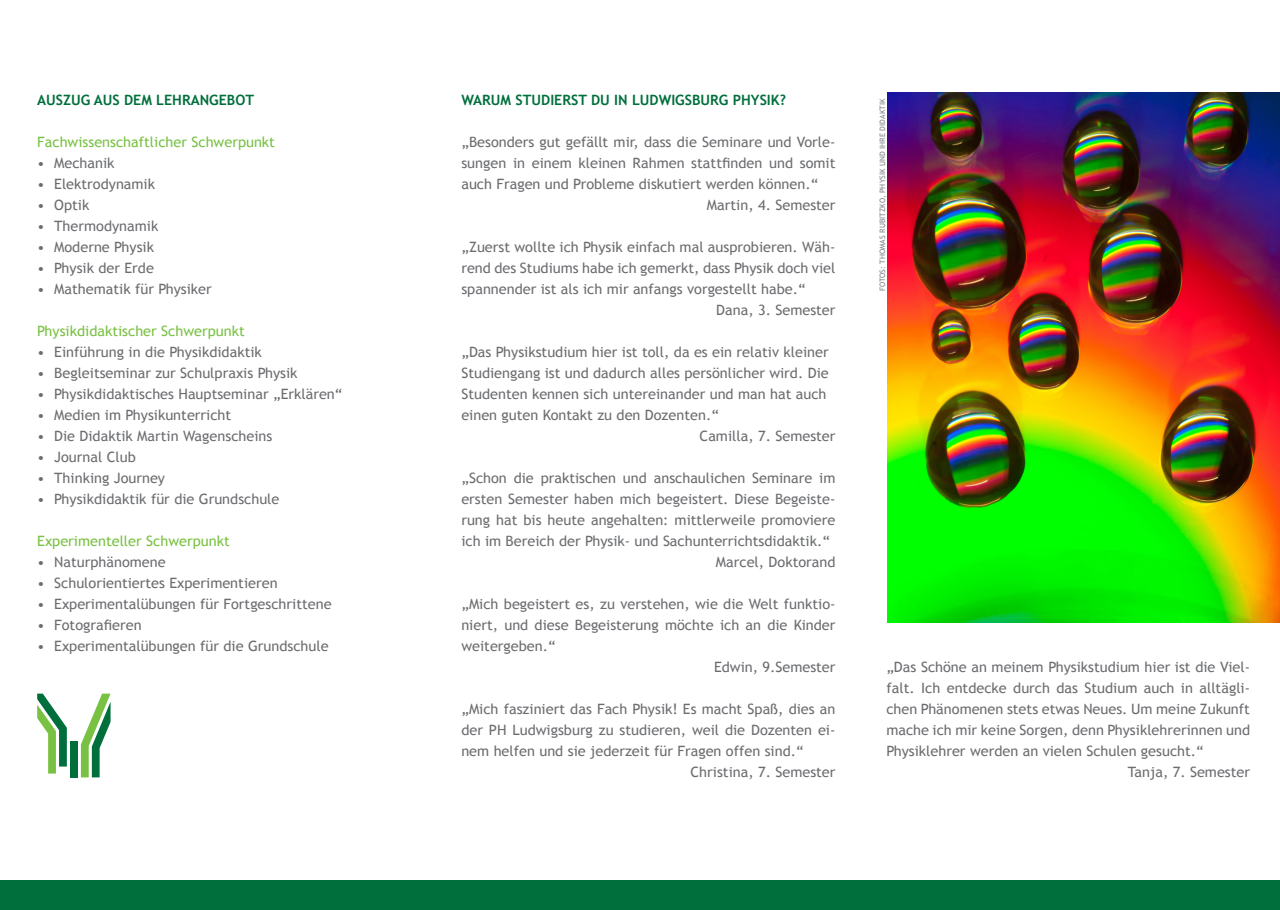
<style>
.page{position:relative;width:1280px;height:910px;background:#fff}
.page>*{position:absolute;margin:0;border:0;box-sizing:border-box;transform-origin:0 0}
.Laufschrift{font:14.25px/21px "Trebuchet MS";color:#6c6d70;text-align:justify}
.Laufschrift_Head{font:14.25px "Trebuchet MS";color:#79c142}
.Laufschrift_Head-2{font:700 14.25px "Trebuchet MS";color:#006f3c}
.Inhalt{font:7.5px "Trebuchet MS";letter-spacing:.01em;color:#808285}
</style>
<div class="page">
<div style="left:70px;top:741px;width:8px;height:36px;background:#006f3c"></div>
<svg style="left:81px;top:694px;width:30px;height:83px"></svg>
<svg style="left:37px;top:694px;width:30px;height:79px"></svg>
<div style="left:0;top:880px;width:1280px;height:30px;background:#006f3c"></div>
<img style="left:887px;top:92px;width:393px;height:530px">
<p class="Laufschrift_Head-2" style="left:37px;top:91px;width:218px">AUSZUG AUS DEM LEHRANGEBOT</p>
<p class="Laufschrift_Head" style="left:37px;top:133px;width:239px">Fachwissenschaftlicher Schwerpunkt</p>
<p class="Laufschrift" style="left:37px;top:152px;width:79px">• Mechanik</p>
<p class="Laufschrift" style="left:37px;top:173px;width:119px">• Elektrodynamik</p>
<p class="Laufschrift" style="left:37px;top:194px;width:54px">• Optik</p>
<p class="Laufschrift" style="left:37px;top:215px;width:123px">• Thermodynamik</p>
<p class="Laufschrift" style="left:37px;top:236px;width:118px">• Moderne Physik</p>
<p class="Laufschrift" style="left:37px;top:257px;width:118px">• Physik der Erde</p>
<p class="Laufschrift" style="left:37px;top:278px;width:176px">• Mathematik für Physiker</p>
<p class="Laufschrift_Head" style="left:37px;top:322px;width:209px">Physikdidaktischer Schwerpunkt</p>
<p class="Laufschrift" style="left:37px;top:341px;width:226px">• Einführung in die Physikdidaktik</p>
<p class="Laufschrift" style="left:37px;top:362px;width:262px">• Begleitseminar zur Schulpraxis Physik</p>
<p class="Laufschrift" style="left:37px;top:383px;width:307px">• Physikdidaktisches Hauptseminar „Erklären“</p>
<p class="Laufschrift" style="left:37px;top:404px;width:196px">• Medien im Physikunterricht</p>
<p class="Laufschrift" style="left:37px;top:425px;width:237px">• Die Didaktik Martin Wagenscheins</p>
<p class="Laufschrift" style="left:37px;top:446px;width:100px">• Journal Club</p>
<p class="Laufschrift" style="left:37px;top:467px;width:129px">• Thinking Journey</p>
<p class="Laufschrift" style="left:37px;top:488px;width:244px">• Physikdidaktik für die Grundschule</p>
<p class="Laufschrift_Head" style="left:37px;top:532px;width:194px">Experimenteller Schwerpunkt</p>
<p class="Laufschrift" style="left:37px;top:551px;width:130px">• Naturphänomene</p>
<p class="Laufschrift" style="left:37px;top:572px;width:242px">• Schulorientiertes Experimentieren</p>
<p class="Laufschrift" style="left:37px;top:593px;width:296px">• Experimentalübungen für Fortgeschrittene</p>
<p class="Laufschrift" style="left:37px;top:614px;width:106px">• Fotografieren</p>
<p class="Laufschrift" style="left:37px;top:635px;width:293px">• Experimentalübungen für die Grundschule</p>
<p class="Laufschrift_Head-2" style="left:461px;top:91px;width:326px">WARUM STUDIERST DU IN LUDWIGSBURG PHYSIK?</p>
<p class="Laufschrift" style="left:461px;top:131px;width:376px">„Besonders gut gefällt mir, dass die Seminare und Vorle&shy;sungen in einem kleinen Rahmen stattfinden und somit auch Fragen und Probleme diskutiert werden können.“</p>
<p class="Laufschrift" style="left:707px;top:194px;width:130px">Martin, 4. Semester</p>
<p class="Laufschrift" style="left:461px;top:236px;width:376px">„Zuerst wollte ich Physik einfach mal ausprobieren. Wäh&shy;rend des Studiums habe ich gemerkt, dass Physik doch viel spannender ist als ich mir anfangs vorgestellt habe.“</p>
<p class="Laufschrift" style="left:716px;top:299px;width:121px">Dana, 3. Semester</p>
<p class="Laufschrift" style="left:461px;top:341px;width:369px;text-align:left">„Das Physikstudium hier ist toll, da es ein relativ kleiner Studiengang ist und dadurch alles persönlicher wird. Die Studenten kennen sich untereinander und man hat auch einen guten Kontakt zu den Dozenten.“</p>
<p class="Laufschrift" style="left:700px;top:425px;width:137px">Camilla, 7. Semester</p>
<p class="Laufschrift" style="left:461px;top:467px;width:376px">„Schon die praktischen und anschaulichen Seminare im ersten Semester haben mich begeistert. Diese Begeiste&shy;rung hat bis heute angehalten: mittlerweile promoviere ich im Bereich der Physik- und Sachunterrichtsdidaktik.“</p>
<p class="Laufschrift" style="left:716px;top:551px;width:121px">Marcel, Doktorand</p>
<p class="Laufschrift" style="left:461px;top:593px;width:376px">„Mich begeistert es, zu verstehen, wie die Welt funktio&shy;niert, und diese Begeisterung möchte ich an die Kinder weitergeben.“</p>
<p class="Laufschrift" style="left:714px;top:656px;width:123px">Edwin, 9.Semester</p>
<p class="Laufschrift" style="left:461px;top:698px;width:376px">„Mich fasziniert das Fach Physik! Es macht Spaß, dies an der PH Ludwigsburg zu studieren, weil die Dozenten ei&shy;nem helfen und sie jederzeit für Fragen offen sind.“</p>
<p class="Laufschrift" style="left:691px;top:761px;width:146px">Christina, 7. Semester</p>
<p class="Inhalt" style="left:878px;top:291px;width:194px;rotate:-90deg">FOTOS: THOMAS RUBITZKO, PHYSIK UND IHRE DIDAKTIK</p>
<p class="Laufschrift" style="left:886px;top:656px;width:365px">„Das Schöne an meinem Physikstudium hier ist die Viel&shy;falt. Ich entdecke durch das Studium auch in alltägli&shy;chen Phänomenen stets etwas Neues. Um meine Zukunft mache ich mir keine Sorgen, denn Physiklehrerinnen und Physiklehrer werden an vielen Schulen gesucht.“</p>
<p class="Laufschrift" style="left:1128px;top:761px;width:124px">Tanja, 7. Semester</p>
</div>
